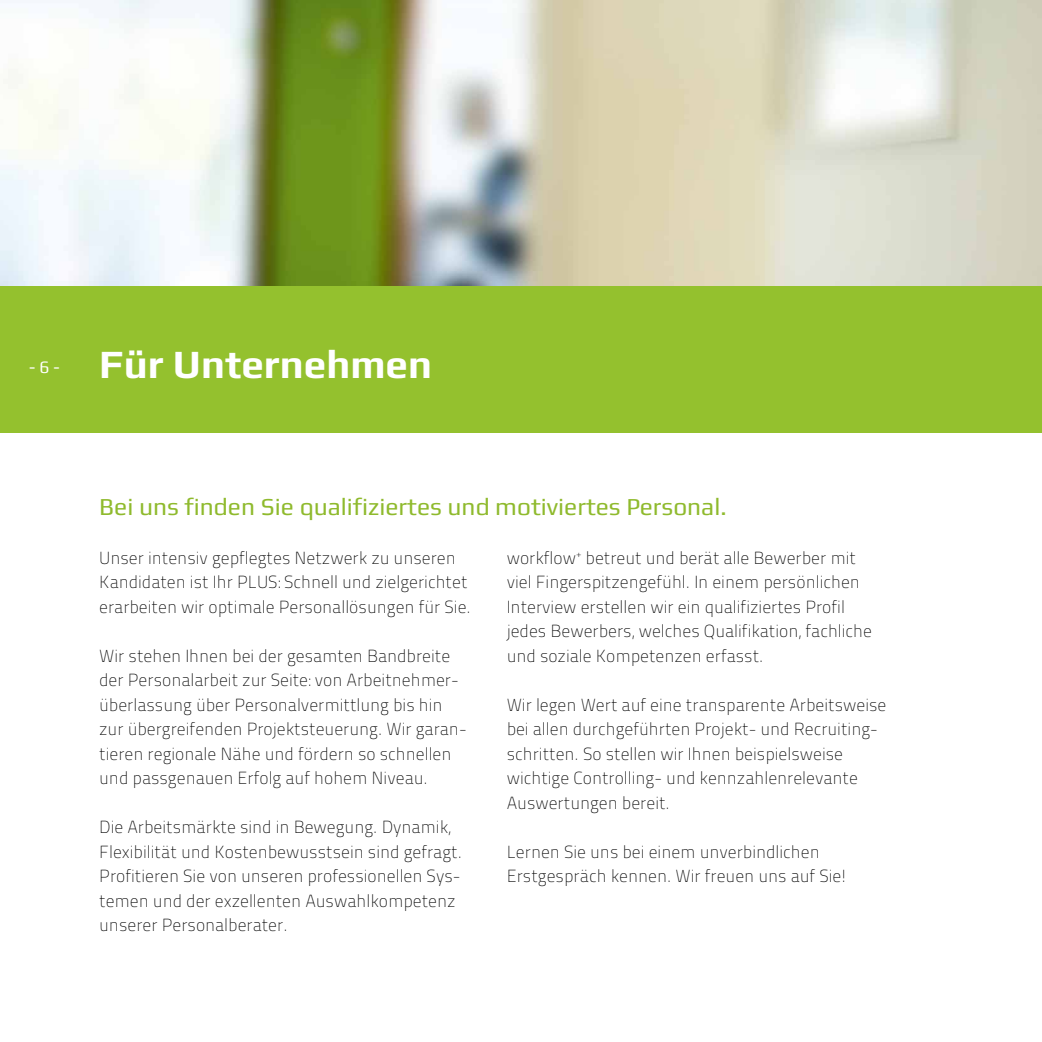
<style>
.page{position:relative;width:1042px;height:1042px;background:#fff}
.page>*{position:absolute;margin:0;border:0;box-sizing:border-box;transform-origin:0 0}
.t1{font:700 40.25px "Play";color:#fff}
.t2{font:24.5px "Play";color:#8fba2d}
.t3{font:17.5px/24.5px "Titillium Maps 29 L 1 wt";color:#000}
.t4{font:17.5px "Play";color:#fff}
</style>
<div class="page">
<img style="left:0;top:0;width:1042px;height:286px">
<div style="left:0;top:286px;width:1042px;height:146px;background:#94c12e"></div>
<p class="t4" style="left:29px;top:357px;width:32px">- 6 -</p>
<h1 class="t1" style="left:99px;top:341px;width:334px">Für Unternehmen</h1>
<h2 class="t2" style="left:99px;top:492px;width:629px">Bei uns finden Sie qualifiziertes und motiviertes Personal.</h2>
<p class="t3" style="left:99px;top:544px;width:373px">Unser intensiv gepflegtes Netzwerk zu unseren<br>Kandidaten ist Ihr PLUS: Schnell und zielgerichtet erarbeiten wir optimale Personallösungen für Sie.</p>
<p class="t3" style="left:99px;top:642px;width:369px">Wir stehen Ihnen bei der gesamten Bandbreite der Personalarbeit zur Seite: von Arbeitnehmer&shy;überlassung über Personalvermittlung bis hin zur übergreifenden Projektsteuerung. Wir garan&shy;tieren regionale Nähe und fördern so schnellen und passgenauen Erfolg auf hohem Niveau.</p>
<p class="t3" style="left:99px;top:814px;width:364px">Die Arbeitsmärkte sind in Bewegung. Dynamik, Flexibilität und Kostenbewusstsein sind gefragt.<br>Profitieren Sie von unseren professionellen Sys&shy;temen und der exzellenten Auswahlkompetenz unserer Personalberater.</p>
<p class="t3" style="left:507px;top:544px;width:367px">workflow<sup>+</sup> betreut und berät alle Bewerber mit viel Fingerspitzengefühl. In einem persönlichen Interview erstellen wir ein qualifiziertes Profil jedes Bewerbers, welches Qualifikation, fachliche und soziale Kompetenzen erfasst.</p>
<p class="t3" style="left:507px;top:691px;width:381px">Wir legen Wert auf eine transparente Arbeitsweise bei allen durchgeführten Projekt- und Recruiting&shy;schritten. So stellen wir Ihnen beispielsweise wichtige Controlling- und kennzahlenrelevante Auswertungen bereit.</p>
<p class="t3" style="left:507px;top:838px;width:341px">Lernen Sie uns bei einem unverbindlichen<br>Erstgespräch kennen. Wir freuen uns auf Sie!</p>
</div>
